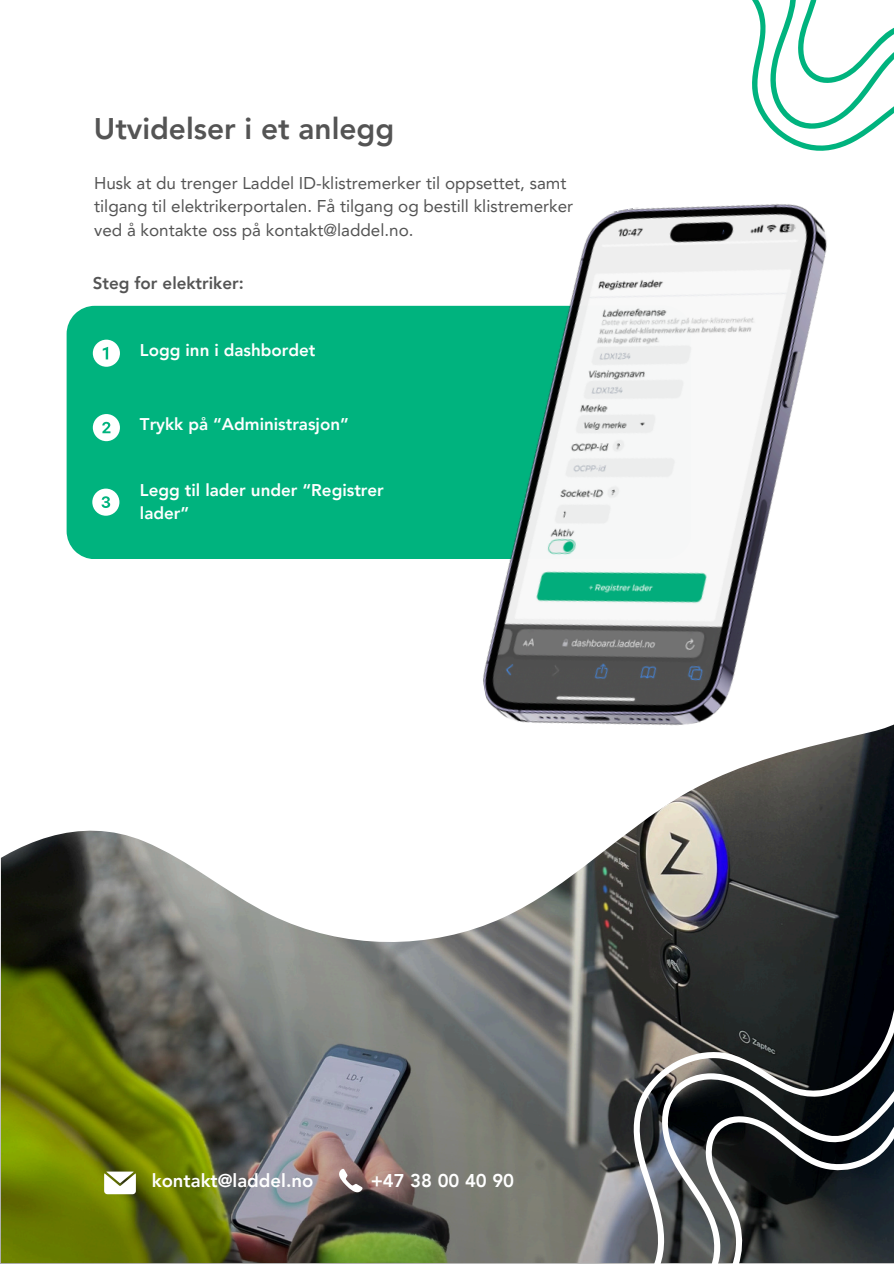
<style>
.page{position:relative;width:894px;height:1264px;background:#fff}
.page>*{position:absolute;margin:0;border:0;box-sizing:border-box;transform-origin:0 0}
.t1{font:800 29.85px "Avenir LT Pro";color:#545454}
.t2{font:800 18.45px "Avenir LT Pro";color:#fff}
.t3{font:17.1px/23.1px "Avenir LT Pro";color:#545454}
.t4{font:800 16.95px/23.1px "Avenir LT Pro";color:#fff}
.t5{font:800 16.95px "Avenir LT Pro";color:#545454}
</style>
<div class="page">
<svg style="left:752px;top:0;width:141px;height:150px"></svg>
<img style="left:0;top:951px;width:622px;height:312px">
<svg style="left:0;top:759px;width:893px;height:192px"></svg>
<svg style="left:622px;top:942px;width:271px;height:321px;background:#303233"></svg>
<svg style="left:654px;top:1045px;width:239px;height:218px;background:#424647"></svg>
<svg style="left:104px;top:1171px;width:32px;height:23px"></svg>
<svg style="left:337px;top:1168px;width:25px;height:26px"></svg>
<div style="left:67px;top:306px;width:338px;height:253px;background:#00b37e"></div>
<img style="left:405px;top:204px;width:488px;height:555px">
<svg style="left:93px;top:339px;width:27px;height:27px"></svg>
<svg style="left:93px;top:414px;width:27px;height:27px"></svg>
<svg style="left:92px;top:488px;width:27px;height:27px"></svg>
<p class="t1" style="left:94px;top:117px;width:302px">Utvidelser i et anlegg</p>
<p class="t3" style="left:94px;top:173px;width:480px">Husk at du trenger Laddel ID-klistremerker til oppsettet, samt tilgang til elektrikerportalen. Få tilgang og bestill klistremerker ved å kontakte oss på kontakt@laddel.no.</p>
<h2 class="t5" style="left:93px;top:276px;width:152px">Steg for elektriker:</h2>
<h1 class="t4" style="left:140px;top:340px;width:177px">Logg inn i dashbordet</h1>
<p class="t4" style="left:140px;top:414px;width:210px">Trykk på “Administrasjon”</p>
<p class="t4" style="left:140px;top:479px;width:245px">Legg til lader under “Registrer lader”</p>
<h2 class="t2" style="left:152px;top:1173px;width:163px">kontakt@laddel.no</h2>
<p class="t2" style="left:370px;top:1173px;width:145px">+47 38 00 40 90</p>
</div>
